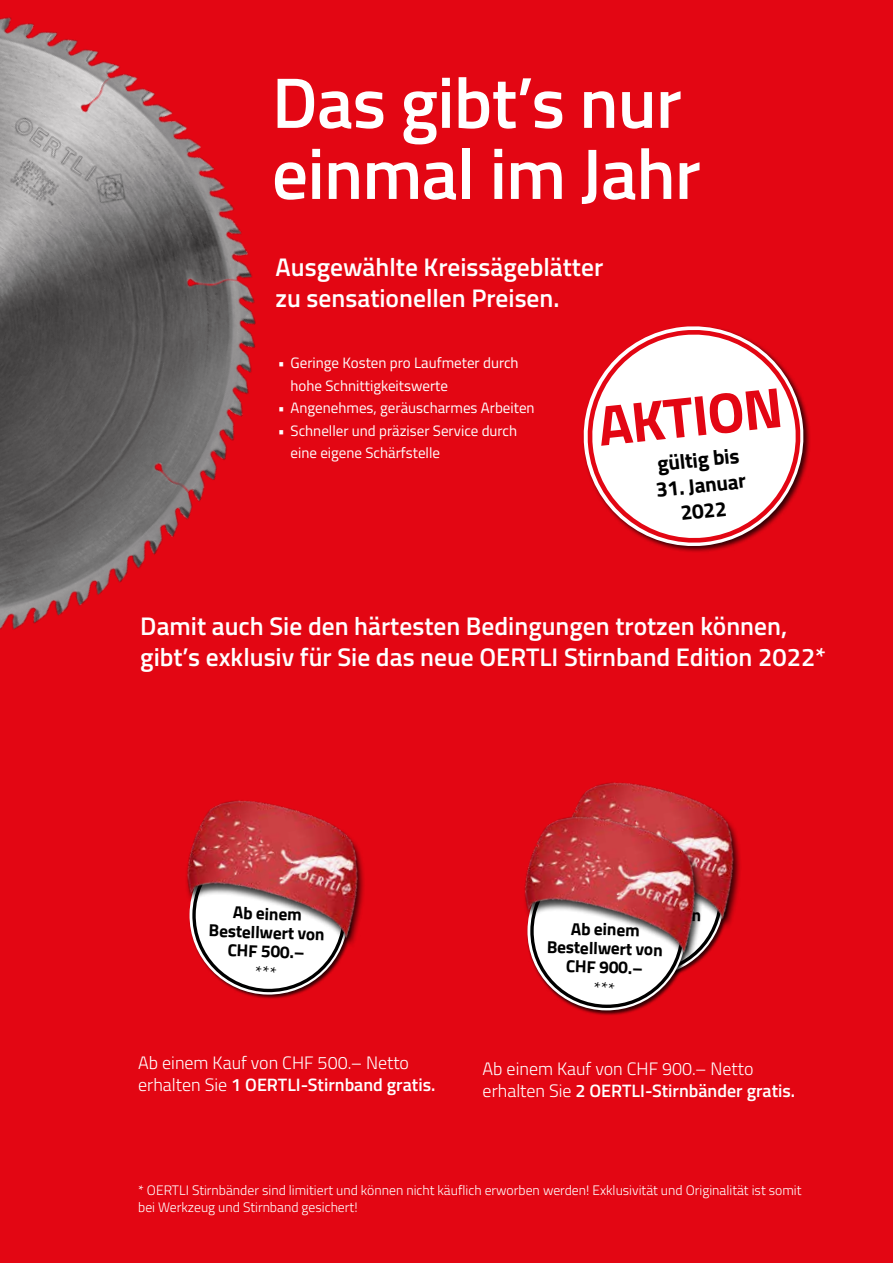
<style>
.page{position:relative;width:893px;height:1263px;background:#e30613}
.page>*{position:absolute;margin:0;border:0;box-sizing:border-box;transform-origin:0 0}
.t1{font:600 71.55px/71.1px "Titillium Web";letter-spacing:-.01em;color:#fff}
.t2{font:700 57px "Titillium Web";color:#e30613}
.t3{font:600 25.5px/31.5px "Titillium Web";color:#fff}
.t4{font:700 21px/25.5px "Titillium Web";color:#000;text-align:center}
.t5{font:300 18px/22.2px "Titillium Web";color:#fff}
.t6{font:700 17.4px/18.8px "Titillium Web";color:#000;text-align:center}
.t7{font:15px/22.5px "Titillium Web";color:#fff}
.t8{font:300 13.8px/17px "Titillium Web";color:#fff}
.s1{font-weight:600}
</style>
<div class="page">
<img style="left:0;top:17px;width:256px;height:613px">
<svg style="left:583px;top:326px;width:226px;height:226px"></svg>
<svg style="left:585px;top:327px;width:218px;height:219px"></svg>
<div style="left:189px;top:835px;width:164px;height:165px;background:#000;opacity:.75"></div>
<img style="left:186px;top:800px;width:178px;height:177px">
<img style="left:598px;top:782px;width:143px;height:167px">
<div style="left:527px;top:851px;width:164px;height:164px;background:#000;opacity:.75"></div>
<svg style="left:527px;top:851px;width:159px;height:160px"></svg>
<img style="left:524px;top:785px;width:188px;height:208px">
<svg style="left:189px;top:835px;width:160px;height:160px;background:#d38c8f"></svg>
<svg style="left:633px;top:948px;width:20px;height:6px"></svg>
<svg style="left:595px;top:982px;width:20px;height:6px"></svg>
<h1 class="t1" style="left:272px;top:64px;width:430px">Das gibt’s nur einmal im Jahr</h1>
<p class="t3" style="left:276px;top:250px;width:329px">Ausgewählte Kreissägeblätter zu sensationellen Preisen.</p>
<p class="t7" style="left:291px;top:351px;width:230px;text-indent:-13px">• Geringe Kosten pro Laufmeter durch hohe Schnittigkeitswerte</p>
<p class="t7" style="left:278px;top:396px;width:258px">• Angenehmes, geräuscharmes Arbeiten</p>
<p class="t7" style="left:291px;top:419px;width:228px;text-indent:-13px">• Schneller und präziser Service durch eine eigene Schärfstelle</p>
<h2 class="t2" style="left:594px;top:383px;width:187px;rotate:-6deg">AKTION</h2>
<p class="t4" style="left:656px;top:450px;width:84px;rotate:-6deg">gültig bis</p>
<p class="t4" style="left:654px;top:476px;width:92px;rotate:-6deg">31. Januar<br>2022</p>
<p class="t3" style="left:140px;top:609px;width:687px">Damit auch Sie den härtesten Bedingungen trotzen können, gibt’s exklusiv für Sie das neue OERTLI Stirnband Edition 2022*</p>
<p class="t6" style="left:210px;top:901px;width:117px;rotate:2deg">Ab einem<br>Bestellwert von<br>CHF 500.–</p>
<p class="t5" style="left:138px;top:1050px;width:299px">Ab einem Kauf von CHF 500.– Netto erhalten Sie <span class="s1">1 OERTLI-Stirnband gratis.</span></p>
<p class="t6" style="left:547px;top:918px;width:117px;rotate:1deg">Ab einem<br>Bestellwert von<br>CHF 900.–</p>
<p class="t6" style="left:604px;top:922px;width:79px;rotate:1deg">CHF 500.–</p>
<p class="t5" style="left:483px;top:1057px;width:314px">Ab einem Kauf von CHF 900.– Netto erhalten Sie <span class="s1">2 OERTLI-Stirnbänder gratis.</span></p>
<p class="t8" style="left:138px;top:1180px;width:665px">* OERTLI Stirnbänder sind limitiert und können nicht käuflich erworben werden! Exklusivität und Originalität ist somit bei Werkzeug und Stirnband gesichert!</p>
</div>
